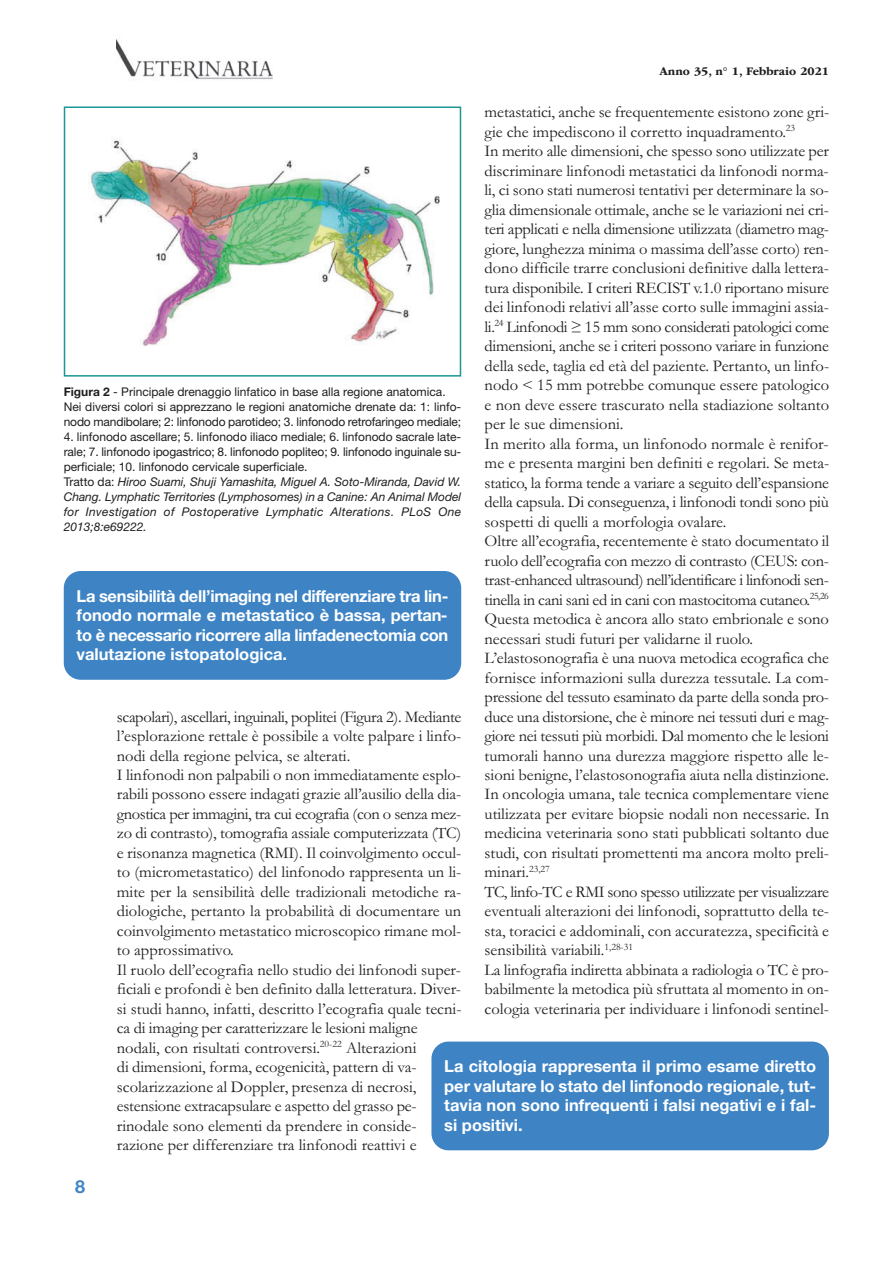
<style>
.page{position:relative;width:893px;height:1263px;background:#fff}
.page>*{position:absolute;margin:0;border:0;box-sizing:border-box;transform-origin:0 0}
.t1{font:700 18px "Helvetica Neue LT Std";color:#3e84c5}
.t2{font:16.5px/19.5px "Garamond";color:#201d1e}
.t3{font:700 16.5px/19.5px "Helvetica Neue LT Std";color:#fff;text-align:justify}
.t4{font:12px/15px "Helvetica Neue LT Std";color:#201d1e}
.t5{font:700 12px "ITC Garamond Std";color:#201d1e}
.s1{font-weight:700}
.s2{font-style:italic}
</style>
<div class="page">
<img style="left:117px;top:40px;width:155px;height:40px">
<img style="left:88px;top:140px;width:352px;height:206px">
<div style="left:64px;top:107px;width:397px;height:270px;border:2px solid #1a9695"></div>
<div style="left:64px;top:571px;width:397px;height:109px;background:#3e84c5;border-radius:17px"></div>
<div style="left:431px;top:1042px;width:398px;height:108px;background:#3e84c5;border-radius:17px"></div>
<p class="t5" style="left:659px;top:66px;width:171px">Anno 35, n° 1, Febbraio 2021</p>
<p class="t2" style="left:485px;top:104px;width:346px">metastatici, anche se frequentemente esistono zone gri&shy;gie che impediscono il corretto inquadramento.<sup>23<br></sup>In merito alle dimensioni, che spesso sono utilizzate per discriminare linfonodi metastatici da linfonodi norma&shy;li, ci sono stati numerosi tentativi per determinare la so&shy;glia dimensionale ottimale, anche se le variazioni nei cri&shy;teri applicati e nella dimensione utilizzata (diametro mag&shy;giore, lunghezza minima o massima dell’asse corto) ren&shy;dono difficile trarre conclusioni definitive dalla lettera&shy;tura disponibile. I criteri RECIST v.1.0 riportano misure dei linfonodi relativi all’asse corto sulle immagini assia&shy;li.<sup>24</sup> Linfonodi ≥ 15 mm sono considerati patologici come dimensioni, anche se i criteri possono variare in funzione della sede, taglia ed età del paziente. Pertanto, un linfo&shy;nodo &lt; 15 mm potrebbe comunque essere patologico e non deve essere trascurato nella stadiazione soltanto per le sue dimensioni.<br>In merito alla forma, un linfonodo normale è renifor&shy;me e presenta margini ben definiti e regolari. Se meta&shy;statico, la forma tende a variare a seguito dell’espansione della capsula. Di conseguenza, i linfonodi tondi sono più sospetti di quelli a morfologia ovalare.<br>Oltre all’ecografia, recentemente è stato documentato il ruolo dell’ecografia con mezzo di contrasto (CEUS: con&shy;trast-enhanced ultrasound) nell’identificare i linfonodi sen&shy;tinella in cani sani ed in cani con mastocitoma cutaneo.<sup>25,26<br></sup>Questa metodica è ancora allo stato embrionale e sono necessari studi futuri per validarne il ruolo.<br>L’elastosonografia è una nuova metodica ecografica che fornisce informazioni sulla durezza tessutale. La com&shy;pressione del tessuto esaminato da parte della sonda pro&shy;duce una distorsione, che è minore nei tessuti duri e mag&shy;giore nei tessuti più morbidi. Dal momento che le lesioni tumorali hanno una durezza maggiore rispetto alle le&shy;sioni benigne, l’elastosonografia aiuta nella distinzione.<br>In oncologia umana, tale tecnica complementare viene utilizzata per evitare biopsie nodali non necessarie. In medicina veterinaria sono stati pubblicati soltanto due studi, con risultati promettenti ma ancora molto preli&shy;minari.<sup>23,27<br></sup>TC, linfo-TC e RMI sono spesso utilizzate per visualizzare eventuali alterazioni dei linfonodi, soprattutto della te&shy;sta, toracici e addominali, con accuratezza, specificità e sensibilità variabili.<sup>1,28-31<br></sup>La linfografia indiretta abbinata a radiologia o TC è pro&shy;babilmente la metodica più sfruttata al momento in on&shy;cologia veterinaria per individuare i linfonodi sentinel-</p>
<p class="t4" style="left:64px;top:385px;width:399px"><span class="s1">Figura 2</span> - Principale drenaggio linfatico in base alla regione anatomica.<br>Nei diversi colori si apprezzano le regioni anatomiche drenate da: 1: linfo&shy;nodo mandibolare; 2: linfonodo parotideo; 3. linfonodo retrofaringeo mediale;</p>
<p class="t4" style="left:64px;top:430px;width:399px">4. linfonodo ascellare; 5. linfonodo iliaco mediale; 6. linfonodo sacrale late&shy;rale; 7. linfonodo ipogastrico; 8. linfonodo popliteo; 9. linfonodo inguinale su&shy;perficiale; 10. linfonodo cervicale superficiale.<br>Tratto da: <span class="s2">Hiroo Suami, Shuji Yamashita, Miguel A. Soto-Miranda, David W.<br>Chang. Lymphatic Territories (Lymphosomes) in a Canine: An Animal Model for Investigation of Postoperative Lymphatic Alterations. PLoS One 2013;8:e69222.</span></p>
<p class="t3" style="left:77px;top:587px;width:373px">La sensibilità dell’imaging nel differenziare tra lin&shy;fonodo normale e metastatico è bassa, pertan&shy;to è necessario ricorrere alla linfadenectomia con valutazione istopatologica.</p>
<p class="t2" style="left:117px;top:708px;width:346px">scapolari), ascellari, inguinali, poplitei (Figura 2). Mediante l’esplorazione rettale è possibile a volte palpare i linfo&shy;nodi della regione pelvica, se alterati.<br>I linfonodi non palpabili o non immediatamente esplo&shy;rabili possono essere indagati grazie all’ausilio della dia&shy;gnostica per immagini, tra cui ecografia (con o senza mez&shy;zo di contrasto), tomografia assiale computerizzata (TC) e risonanza magnetica (RMI). Il coinvolgimento occul&shy;to (micrometastatico) del linfonodo rappresenta un li&shy;mite per la sensibilità delle tradizionali metodiche ra&shy;diologiche, pertanto la probabilità di documentare un coinvolgimento metastatico microscopico rimane mol&shy;to approssimativo.<br>Il ruolo dell’ecografia nello studio dei linfonodi super&shy;ficiali e profondi è ben definito dalla letteratura. Diver&shy;si studi hanno, infatti, descritto l’ecografia quale tecni&shy;ca di imaging per caratterizzare le lesioni maligne nodali, con risultati controversi.<sup>20-22</sup> Alterazioni<br>di dimensioni, forma, ecogenicità, pattern di va&shy;scolarizzazione al Doppler, presenza di necrosi, estensione extracapsulare e aspetto del grasso pe&shy;rinodale sono elementi da prendere in conside&shy;razione per differenziare tra linfonodi reattivi e</p>
<p class="t3" style="left:444px;top:1058px;width:373px">La citologia rappresenta il primo esame diretto per valutare lo stato del linfonodo regionale, tut&shy;tavia non sono infrequenti i falsi negativi e i fal&shy;si positivi.</p>
<p class="t1" style="left:75px;top:1180px;width:12px">8</p>
</div>
